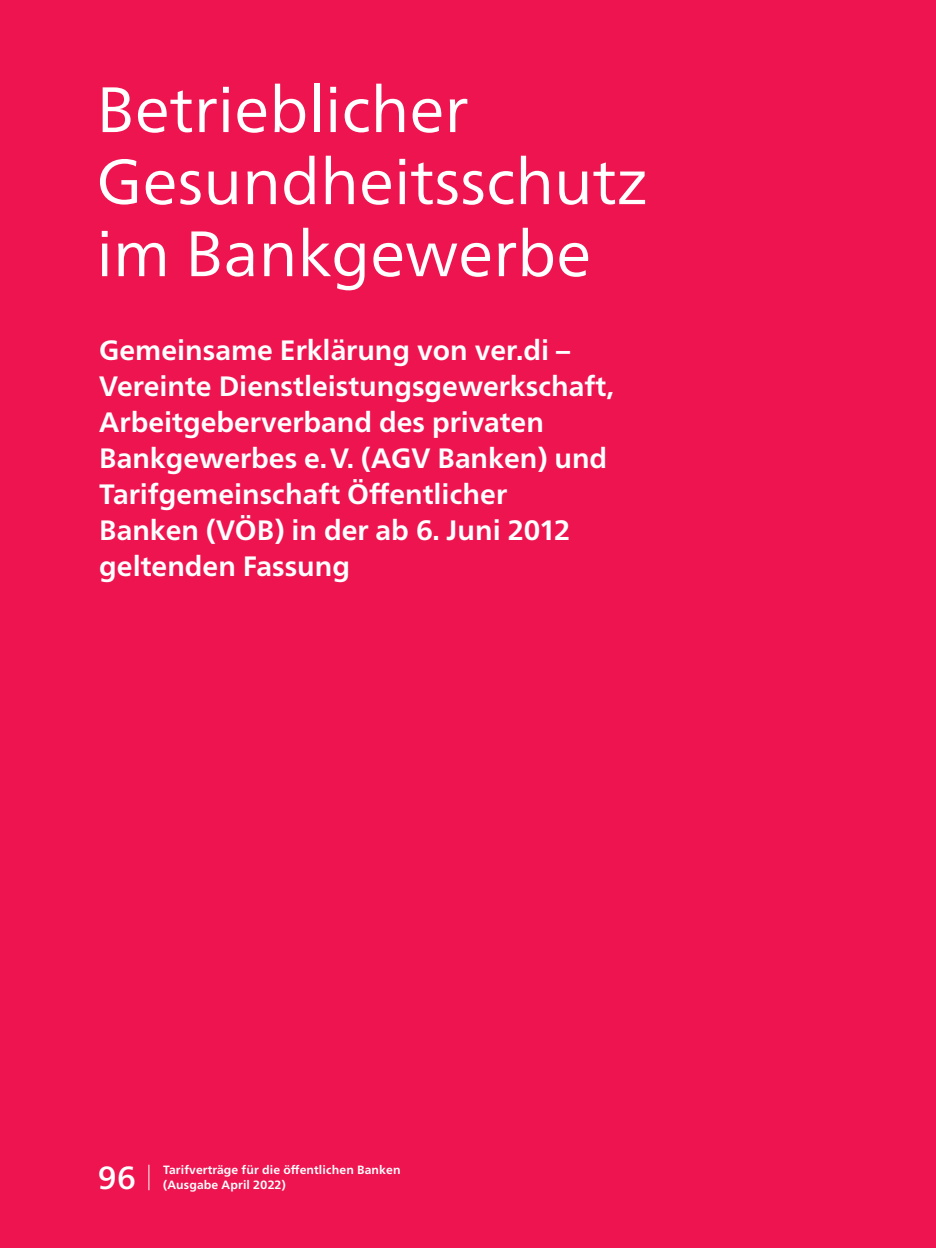
<style>
.page{position:relative;width:936px;height:1248px;background:#fff}
.page>*{position:absolute;margin:0;border:0;box-sizing:border-box;transform-origin:0 0}
.Kapitel_32_pt{font:64px/72px "Frutiger Neue LT Pro";color:#fff}
.t1{font:500 32px "Frutiger Neue LT Pro";color:#fff}
.Kapitel_14_pt{font:700 28px/36px "Frutiger Neue LT Pro";color:#fff}
.t2{font:700 12px "Frutiger Neue LT Pro";letter-spacing:.01em;color:#fff}
</style>
<div class="page">
<div style="left:0;top:0;width:935px;height:1247px;background:#ed1450"></div>
<svg style="left:148px;top:1164px;width:1px;height:26px"></svg>
<p class="Kapitel_32_pt" style="left:96px;top:73px;width:553px">Betrieblicher<br>Gesundheitsschutz im Bankgewerbe</p>
<p class="Kapitel_14_pt" style="left:99px;top:332px;width:516px">Gemeinsame Erklärung von ver.di – Vereinte Dienstleistungsgewerkschaft, Arbeitgeberverband des privaten Bankgewerbes e.V. (AGV Banken) und Tarifgemeinschaft Öffentlicher Banken (VÖB) in der ab 6. Juni 2012 geltenden Fassung</p>
<p class="t1" style="left:98px;top:1158px;width:39px">96</p>
<p class="t2" style="left:163px;top:1162px;width:239px">Tarifverträge für die öffentlichen Banken</p>
<p class="t2" style="left:163px;top:1177px;width:124px">(Ausgabe April 2022)</p>
</div>
